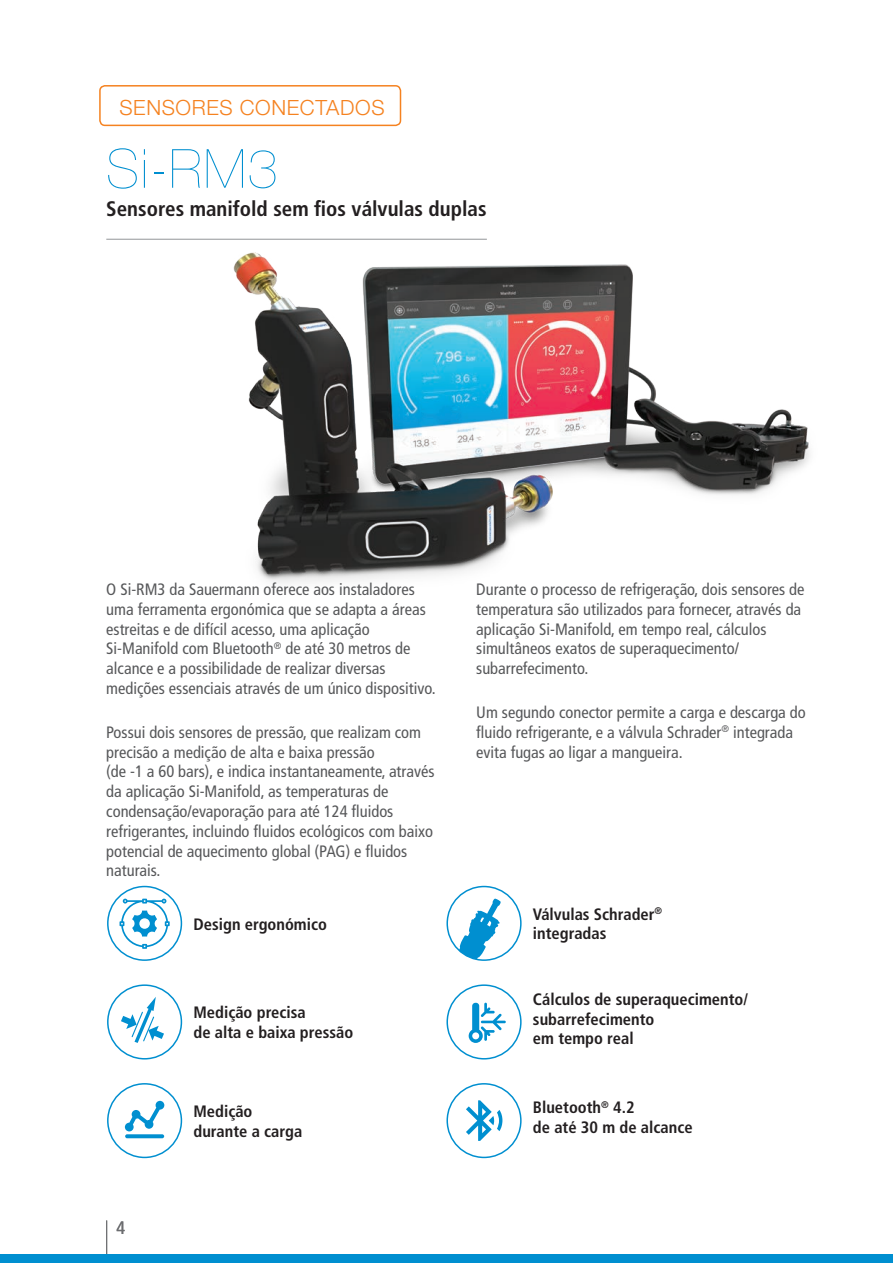
<style>
.page{position:relative;width:893px;height:1263px;background:#fff}
.page>*{position:absolute;margin:0;border:0;box-sizing:border-box;transform-origin:0 0}
.t1{font:200 54px "Helvetica Neue LT Std";color:#008fd0}
.t2{font:700 condensed 21px "Frutiger LT Std";color:#231f20}
.t3{font:300 21px "Helvetica Neue LT Std";letter-spacing:.03em;color:#f58220}
.t4{font:condensed 18px "Frutiger LT Std";color:#6c6d70}
.t5{font:condensed 16.5px/19.8px "Frutiger LT Std";color:#57585a}
.t6{font:700 condensed 16.5px/19.8px "Frutiger LT Std";color:#231f20}
</style>
<div class="page">
<hr style="left:106px;top:1220px;width:1px;height:43px;background:#6c6d70">
<div style="left:0;top:1254px;width:893px;height:9px;background:#008fd0"></div>
<hr style="left:106px;top:239px;width:381px;height:1px;background:#939598">
<div style="left:99px;top:85px;width:302px;height:41px;border:2px solid #f58220;border-radius:5px"></div>
<svg style="left:449px;top:898px;width:52px;height:62px"></svg>
<div style="left:446px;top:886px;width:76px;height:75px;border:2px solid #008fd0;border-radius:50%"></div>
<div style="left:107px;top:886px;width:75px;height:75px;border:2px solid #008fd0;border-radius:50%"></div>
<svg style="left:120px;top:899px;width:50px;height:50px"></svg>
<div style="left:107px;top:984px;width:75px;height:75px;border:2px solid #008fd0;border-radius:50%"></div>
<svg style="left:121px;top:997px;width:43px;height:46px"></svg>
<div style="left:446px;top:984px;width:76px;height:75px;border:2px solid #008fd0;border-radius:50%"></div>
<svg style="left:469px;top:1003px;width:37px;height:40px"></svg>
<div style="left:107px;top:1083px;width:75px;height:75px;border:2px solid #008fd0;border-radius:50%"></div>
<svg style="left:125px;top:1134px;width:39px;height:4px"></svg>
<svg style="left:125px;top:1101px;width:39px;height:30px"></svg>
<div style="left:446px;top:1083px;width:76px;height:75px;border:2px solid #008fd0;border-radius:50%"></div>
<svg style="left:466px;top:1100px;width:36px;height:41px"></svg>
<img style="left:216px;top:238px;width:594px;height:345px">
<p class="t3" style="left:119px;top:95px;width:267px">SENSORES CONECTADOS</p>
<p class="t1" style="left:106px;top:137px;width:173px">Si-RM3</p>
<p class="t2" style="left:106px;top:196px;width:382px">Sensores manifold sem fios válvulas duplas</p>
<p class="t5" style="left:106px;top:579px;width:331px">O Si-RM3 da Sauermann oferece aos instaladores uma ferramenta ergonómica que se adapta a áreas estreitas e de difícil acesso, uma aplicação Si-Manifold com Bluetooth<sup>®</sup> de até 30 metros de alcance e a possibilidade de realizar diversas medições essenciais através de um único dispositivo.</p>
<p class="t5" style="left:106px;top:722px;width:330px">Possui dois sensores de pressão, que realizam com precisão a medição de alta e baixa pressão<br>(de -1 a 60 bars), e indica instantaneamente, através da aplicação Si-Manifold, as temperaturas de condensação/evaporação para até 124 fluidos refrigerantes, incluindo fluidos ecológicos com baixo potencial de aquecimento global (PAG) e fluidos naturais.</p>
<p class="t6" style="left:194px;top:914px;width:135px">Design ergonómico</p>
<p class="t6" style="left:194px;top:1003px;width:161px">Medição precisa<br>de alta e baixa pressão</p>
<p class="t5" style="left:476px;top:579px;width:330px">Durante o processo de refrigeração, dois sensores de temperatura são utilizados para fornecer, através da aplicação Si-Manifold, em tempo real, cálculos simultâneos exatos de superaquecimento/ subarrefecimento.</p>
<p class="t5" style="left:476px;top:702px;width:331px">Um segundo conector permite a carga e descarga do fluido refrigerante, e a válvula Schrader<sup>®</sup> integrada evita fugas ao ligar a mangueira.</p>
<p class="t6" style="left:533px;top:904px;width:131px">Válvulas Schrader<sup>® </sup>integradas</p>
<p class="t6" style="left:533px;top:989px;width:217px">Cálculos de superaquecimento/ subarrefecimento<br>em tempo real</p>
<p class="t4" style="left:117px;top:1217px;width:10px">4</p>
<p class="t6" style="left:194px;top:1101px;width:110px">Medição durante a carga</p>
<p class="t6" style="left:533px;top:1098px;width:161px">Bluetooth<sup>®</sup> 4.2<br>de até 30 m de alcance</p>
</div>
